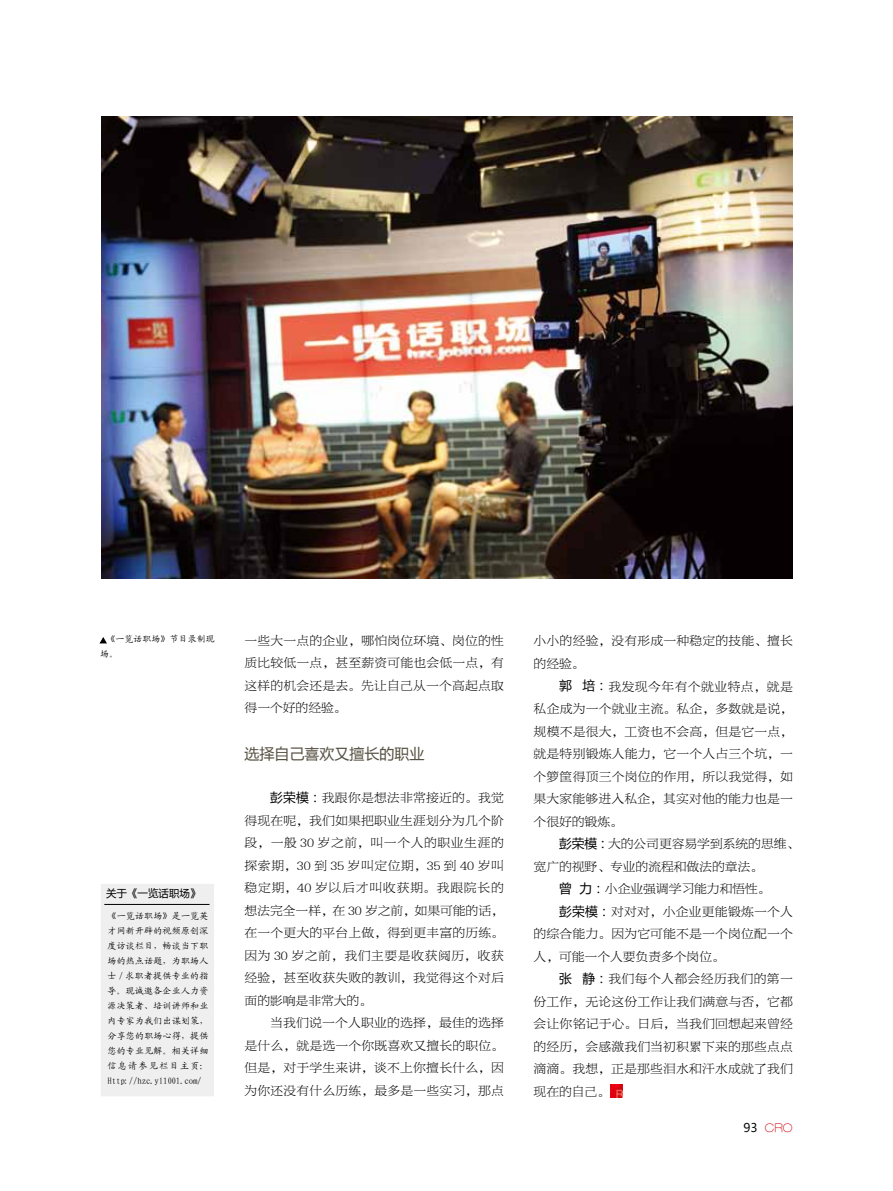
<style>
.page{position:relative;width:893px;height:1191px;background:#fff}
.page>*{position:absolute;margin:0;border:0;box-sizing:border-box;transform-origin:0 0}
.t1{font:15px "Microsoft Ya Hei";color:#575142}
.t2{font:12.75px/22.5px "FZBYKSK GBK1 0";letter-spacing:.02em;color:#000;text-align:justify}
.t3{font:12.75px "FZBYKSK GBK1 0";color:#000}
.t4{font:100 expanded 12px "Helvetica Neue LT";color:#d0121b}
.t5{font:10.5px "Microsoft Ya Hei";color:#000}
.t6{font:9px/15px "Kai Ti GB2312";letter-spacing:.025em;color:#000;text-align:justify}
.t7{font:9px/15px "Kai Ti GB2312";letter-spacing:.005em;color:#000}
.s1{font-family:"Microsoft Ya Hei"}
.s2{font-family:"Microsoft Ya Hei";font-weight:400;font-stretch:normal;color:#000}
</style>
<div class="page">
<svg style="left:610px;top:1084px;width:13px;height:13px"></svg>
<div style="left:100px;top:883px;width:115px;height:214px;background:#efefef;border:1px solid #fff"></div>
<hr style="left:104px;top:904px;width:105px;height:1px;background:#000">
<img style="left:101px;top:116px;width:692px;height:462px">
<svg style="left:100px;top:637px;width:7px;height:6px"></svg>
<p class="t7" style="left:100px;top:631px;width:116px;text-indent:6px">《一览话职场》节目录制现场。</p>
<p class="t5" style="left:106px;top:886px;width:96px">关于《一览话职场》</p>
<p class="t6" style="left:108px;top:908px;width:102px">《一览话职场》是一览英才网新开辟的视频原创深度访谈栏目，畅谈当下职场的热点话题，为职场人士 / 求职者提供专业的指导。现诚邀各企业人力资源决策者、培训讲师和业内专家为我们出谋划策，分享您的职场心得，提供您的专业见解。相关详细信息请参见栏目主页：Http://hzc.yl1001.com/</p>
<p class="t2" style="left:245px;top:629px;width:261px">一些大一点的企业，哪怕岗位环境、岗位的性质比较低一点，甚至薪资可能也会低一点，有这样的机会还是去。先让自己从一个高起点取得一个好的经验。</p>
<p class="t1" style="left:245px;top:743px;width:181px">选择自己喜欢又擅长的职业</p>
<p class="t2" style="left:245px;top:787px;width:261px;text-indent:26px"><span class="s1">彭荣模：</span>我跟你是想法非常接近的。我觉得现在呢，我们如果把职业生涯划分为几个阶段，一般 30 岁之前，叫一个人的职业生涯的探索期，30 到 35 岁叫定位期，35 到 40 岁叫稳定期，40 岁以后才叫收获期。我跟院长的想法完全一样，在 30 岁之前，如果可能的话，在一个更大的平台上做，得到更丰富的历练。因为 30 岁之前，我们主要是收获阅历，收获经验，甚至收获失败的教训，我觉得这个对后面的影响是非常大的。</p>
<p class="t2" style="left:245px;top:1012px;width:261px;text-indent:26px">当我们说一个人职业的选择，最佳的选择是什么，就是选一个你既喜欢又擅长的职位。但是，对于学生来讲，谈不上你擅长什么，因为你还没有什么历练，最多是一些实习，那点</p>
<p class="t2" style="left:534px;top:630px;width:261px">小小的经验，没有形成一种稳定的技能、擅长的经验。</p>
<p class="t2" style="left:534px;top:675px;width:261px;text-indent:26px"><span class="s1">郭 培：</span>我发现今年有个就业特点，就是私企成为一个就业主流。私企，多数就是说，规模不是很大，工资也不会高，但是它一点，就是特别锻炼人能力，它一个人占三个坑，一个箩筐得顶三个岗位的作用，所以我觉得，如果大家能够进入私企，其实对他的能力也是一个很好的锻炼。</p>
<p class="t3" style="left:559px;top:837px;width:242px"><span class="s1">彭荣模：</span>大的公司更容易学到系统的思维、</p>
<p class="t3" style="left:534px;top:859px;width:231px">宽广的视野、专业的流程和做法的章法。</p>
<p class="t3" style="left:559px;top:882px;width:213px"><span class="s1">曾 力：</span>小企业强调学习能力和悟性。</p>
<p class="t2" style="left:559px;top:900px;width:235px"><span class="s1">彭荣模：</span>对对对，小企业更能锻炼一个人</p>
<p class="t2" style="left:534px;top:922px;width:261px">的综合能力。因为它可能不是一个岗位配一个</p>
<p class="t3" style="left:534px;top:949px;width:193px">人，可能一个人要负责多个岗位。</p>
<p class="t2" style="left:559px;top:967px;width:235px"><span class="s1">张 静：</span>我们每个人都会经历我们的第一</p>
<p class="t2" style="left:534px;top:990px;width:261px">份工作，无论这份工作让我们满意与否，它都</p>
<p class="t2" style="left:534px;top:1012px;width:261px">会让你铭记于心。日后，当我们回想起来曾经</p>
<p class="t2" style="left:534px;top:1035px;width:261px">的经历，会感激我们当初积累下来的那些点点</p>
<p class="t2" style="left:534px;top:1057px;width:261px">滴滴。我想，正是那些泪水和汗水成就了我们</p>
<p class="t2" style="left:534px;top:1080px;width:78px">现在的自己。</p>
<p class="t4" style="left:744px;top:1120px;width:50px"><span class="s2">93</span> CRO</p>
</div>
